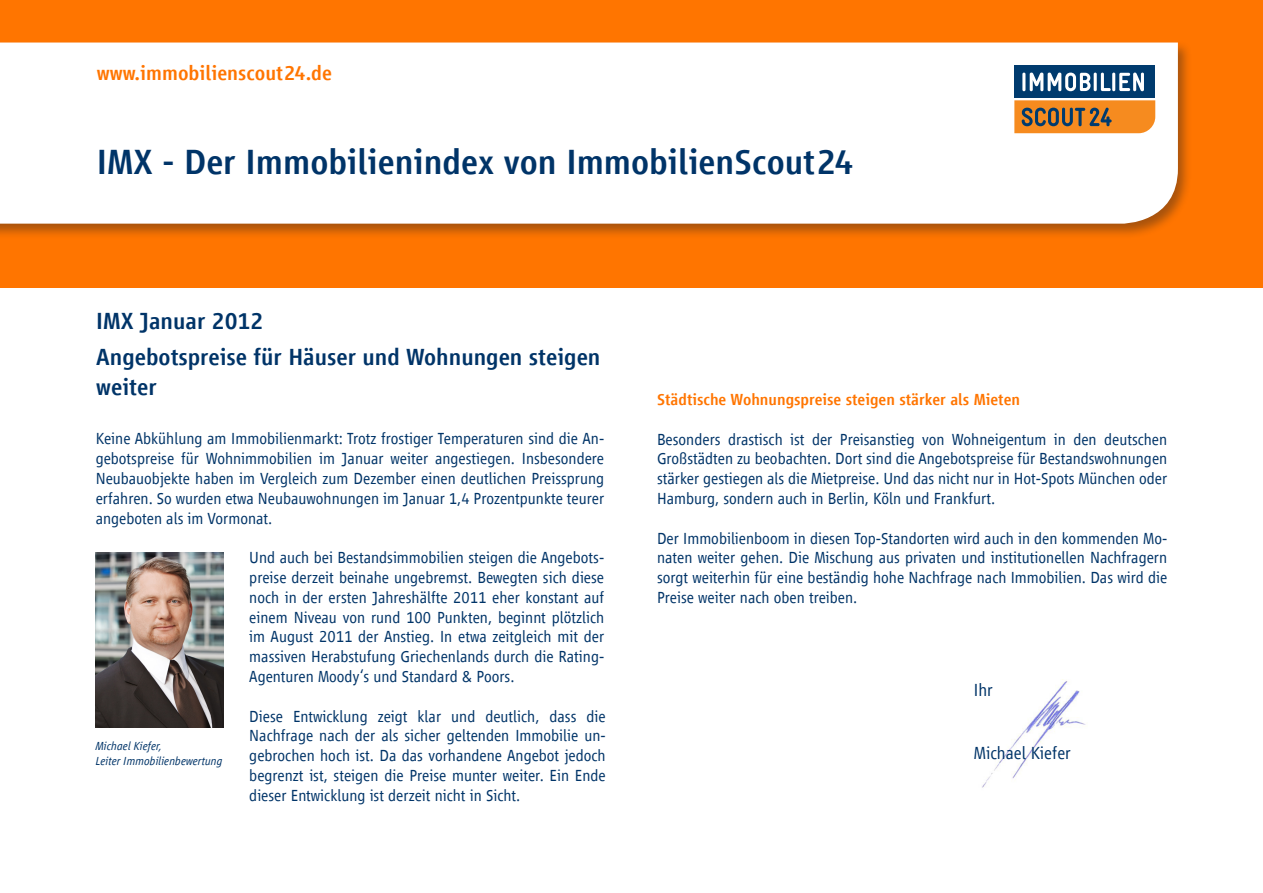
<style>
.page{position:relative;width:1263px;height:893px;background:#fff}
.page>*{position:absolute;margin:0;border:0;box-sizing:border-box;transform-origin:0 0}
.t1{font:500 36px "Scout Vialog";color:#003468}
.t2{font:500 24px/30px "Scout Vialog";color:#003468}
.t3{font:500 21px "Scout Vialog";color:#ff7500}
.t4{font:300 18px "Scout Vialog";color:#003468}
.Absatzformat_1{font:300 16.5px/19.8px "Scout Vialog";color:#003468;text-align:justify}
.Absatzformat_1-2{font:500 16.5px "Scout Vialog";color:#ff7500}
.t5{font:italic 300 12px "Scout Vialog";color:#003468}
</style>
<div class="page">
<div style="left:0;top:0;width:1263px;height:287px;background:#ff7500"></div>
<div style="left:0;top:40px;width:1192px;height:200px;background:#231f20;opacity:.4"></div>
<div style="left:0;top:43px;width:1178px;height:181px;background:#fff"></div>
<div style="left:1014px;top:94px;width:141px;height:9px;background:#fff"></div>
<div style="left:1014px;top:65px;width:141px;height:33px;background:#003b6e"></div>
<svg style="left:1014px;top:100px;width:141px;height:33px"></svg>
<hr style="left:1022px;top:73px;width:3px;height:18px;background:#fff;border-radius:2px">
<svg style="left:1030px;top:73px;width:60px;height:18px"></svg>
<hr style="left:1094px;top:73px;width:3px;height:18px;background:#fff;border-radius:2px">
<svg style="left:1101px;top:73px;width:10px;height:18px"></svg>
<hr style="left:1112px;top:73px;width:3px;height:18px;background:#fff;border-radius:2px">
<svg style="left:1119px;top:73px;width:25px;height:18px"></svg>
<img style="left:982px;top:679px;width:104px;height:109px">
<img style="left:96px;top:552px;width:127px;height:175px">
<p class="t3" style="left:97px;top:62px;width:237px">www.immobilienscout24.de</p>
<p class="t1" style="left:97px;top:142px;width:758px">IMX - Der Immobilienindex von ImmobilienScout24</p>
<p class="t2" style="left:96px;top:306px;width:169px">IMX Januar 2012</p>
<p class="t2" style="left:96px;top:342px;width:506px">Angebotspreise für Häuser und Wohnungen steigen weiter</p>
<p class="Absatzformat_1" style="left:96px;top:429px;width:510px">Keine Abkühlung am Immobilienmarkt: Trotz frostiger Temperaturen sind die An&shy;gebotspreise für Wohnimmobilien im Januar weiter angestiegen. Insbesondere Neubauobjekte haben im Vergleich zum Dezember einen deutlichen Preissprung erfahren. So wurden etwa Neubauwohnungen im Januar 1,4 Prozentpunkte teurer angeboten als im Vormonat.</p>
<p class="Absatzformat_1" style="left:249px;top:548px;width:356px">Und auch bei Bestandsimmobilien steigen die Angebots&shy;preise derzeit beinahe ungebremst. Bewegten sich diese noch in der ersten Jahreshälfte 2011 eher konstant auf einem Niveau von rund 100 Punkten, beginnt plötzlich im August 2011 der Anstieg. In etwa zeitgleich mit der massiven Herabstufung Griechenlands durch die Rating-Agenturen Moody‘s und Standard &amp; Poors.</p>
<p class="Absatzformat_1" style="left:249px;top:706px;width:358px">Diese Entwicklung zeigt klar und deutlich, dass die Nachfrage nach der als sicher geltenden Immobilie un&shy;gebrochen hoch ist. Da das vorhandene Angebot jedoch begrenzt ist, steigen die Preise munter weiter. Ein Ende dieser Entwicklung ist derzeit nicht in Sicht.</p>
<p class="t5" style="left:96px;top:740px;width:68px">Michael Kiefer,</p>
<p class="t5" style="left:96px;top:754px;width:128px">Leiter Immobilienbewertung</p>
<p class="Absatzformat_1-2" style="left:657px;top:390px;width:365px">Städtische Wohnungspreise steigen stärker als Mieten</p>
<p class="Absatzformat_1" style="left:657px;top:429px;width:512px">Besonders drastisch ist der Preisanstieg von Wohneigentum in den deutschen Großstädten zu beobachten. Dort sind die Angebotspreise für Bestandswohnungen stärker gestiegen als die Mietpreise. Und das nicht nur in Hot-Spots München oder Hamburg, sondern auch in Berlin, Köln und Frankfurt.</p>
<p class="Absatzformat_1" style="left:657px;top:528px;width:512px">Der Immobilienboom in diesen Top-Standorten wird auch in den kommenden Mo&shy;naten weiter gehen. Die Mischung aus privaten und institutionellen Nachfragern sorgt weiterhin für eine beständig hohe Nachfrage nach Immobilien. Das wird die Preise weiter nach oben treiben.</p>
<p class="t4" style="left:974px;top:680px;width:21px">Ihr</p>
<p class="t4" style="left:974px;top:743px;width:99px">Michael Kiefer</p>
</div>
